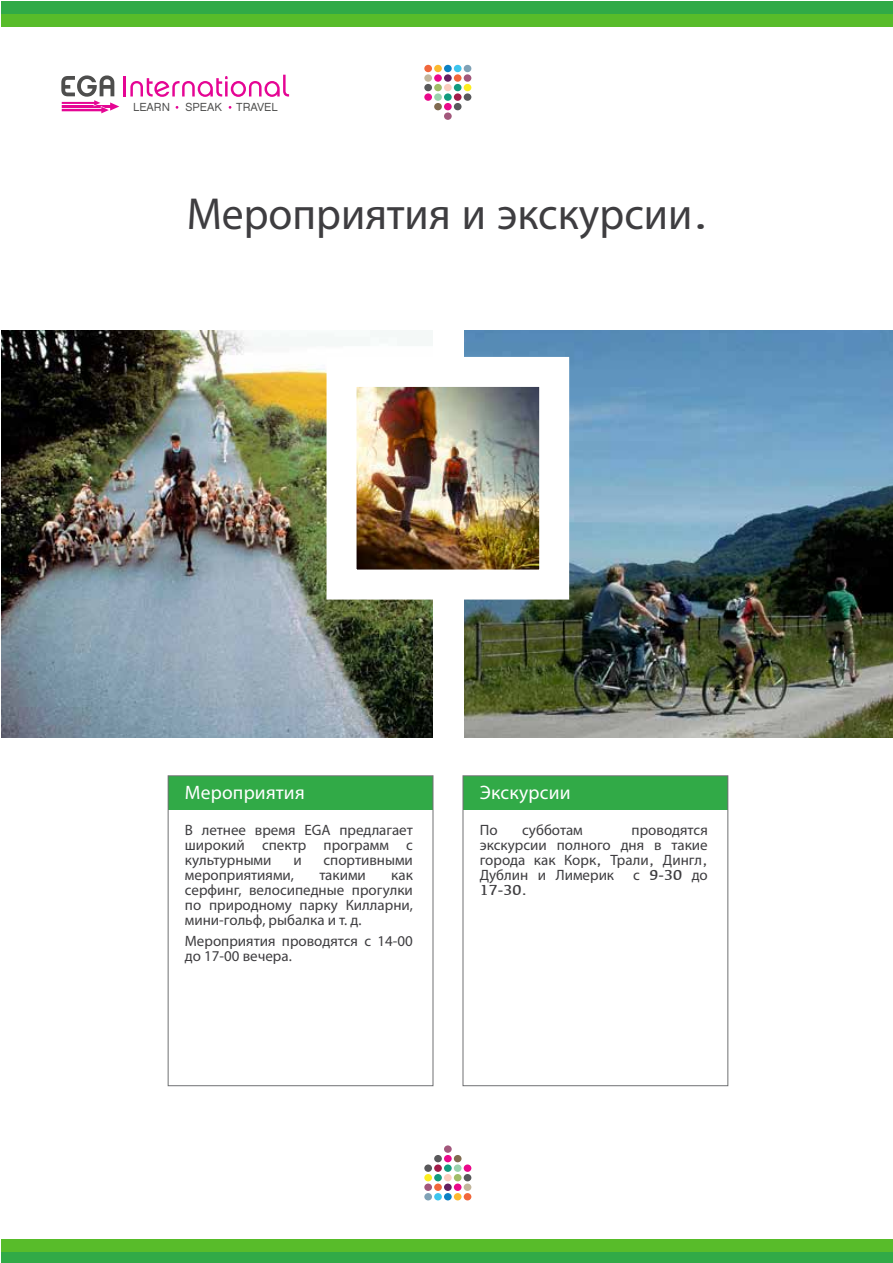
<style>
.page{position:relative;width:893px;height:1263px;background:#fff}
.page>*{position:absolute;margin:0;border:0;box-sizing:border-box;transform-origin:0 0}
.t1{font:45px "Myriad Pro";color:#3e3d40}
.t2{font:19.5px "Myriad Pro";letter-spacing:.01em;color:#fff}
.t3{font:15px/15px "Myriad Pro";color:#3e3d40;text-align:justify}
.t4{font:15px "Kefa";color:#3e3d40}
.t5{font:11.7px "Chalet London Nineteen Eighty";color:#4e4e4d}
.s1{font-family:"Kefa"}
.s2{font-family:"Myriad Pro"}
</style>
<div class="page">
<img style="left:1px;top:331px;width:432px;height:406px">
<img style="left:464px;top:331px;width:429px;height:406px">
<div style="left:2px;top:1251px;width:891px;height:12px;background:#31aa47"></div>
<div style="left:2px;top:1238px;width:891px;height:13px;background:#58bc2a"></div>
<div style="left:2px;top:1px;width:891px;height:13px;background:#31aa47"></div>
<div style="left:2px;top:14px;width:891px;height:13px;background:#58bc2a"></div>
<img style="left:358px;top:388px;width:180px;height:180px">
<div style="left:424px;top:65px;width:8px;height:7px;background:#f1673b;border-radius:50%"></div>
<div style="left:424px;top:74px;width:8px;height:8px;background:#c2b59b;border-radius:50%"></div>
<div style="left:424px;top:84px;width:8px;height:7px;background:#59595b;border-radius:50%"></div>
<div style="left:424px;top:93px;width:8px;height:8px;background:#ea088b;border-radius:50%"></div>
<div style="left:434px;top:65px;width:8px;height:7px;background:#fcb92f;border-radius:50%"></div>
<div style="left:434px;top:74px;width:8px;height:8px;background:#ea088b;border-radius:50%"></div>
<div style="left:434px;top:84px;width:8px;height:7px;background:#a1bc67;border-radius:50%"></div>
<div style="left:434px;top:93px;width:8px;height:8px;background:#9ad2ad;border-radius:50%"></div>
<div style="left:434px;top:103px;width:8px;height:7px;background:#806b50;border-radius:50%"></div>
<div style="left:444px;top:65px;width:8px;height:7px;background:#0a81c4;border-radius:50%"></div>
<div style="left:444px;top:74px;width:8px;height:8px;background:#642060;border-radius:50%"></div>
<div style="left:444px;top:84px;width:8px;height:7px;background:#fbcdbe;border-radius:50%"></div>
<div style="left:444px;top:93px;width:8px;height:8px;background:#139b7e;border-radius:50%"></div>
<div style="left:444px;top:103px;width:8px;height:7px;background:#ea088b;border-radius:50%"></div>
<div style="left:444px;top:112px;width:8px;height:8px;background:#a2587c;border-radius:50%"></div>
<div style="left:454px;top:65px;width:8px;height:7px;background:#3dc5ee;border-radius:50%"></div>
<div style="left:454px;top:74px;width:8px;height:8px;background:#f1673b;border-radius:50%"></div>
<div style="left:454px;top:84px;width:8px;height:7px;background:#139b7e;border-radius:50%"></div>
<div style="left:454px;top:93px;width:8px;height:8px;background:#a21c49;border-radius:50%"></div>
<div style="left:454px;top:103px;width:8px;height:7px;background:#59595b;border-radius:50%"></div>
<div style="left:464px;top:65px;width:7px;height:7px;background:#80a2b6;border-radius:50%"></div>
<div style="left:464px;top:74px;width:7px;height:8px;background:#a2587c;border-radius:50%"></div>
<div style="left:464px;top:84px;width:7px;height:7px;background:#fced20;border-radius:50%"></div>
<div style="left:464px;top:93px;width:7px;height:8px;background:#59595b;border-radius:50%"></div>
<div style="left:464px;top:1193px;width:7px;height:7px;background:#f1673b;border-radius:50%"></div>
<div style="left:464px;top:1183px;width:7px;height:8px;background:#c2b59b;border-radius:50%"></div>
<div style="left:464px;top:1174px;width:7px;height:7px;background:#59595b;border-radius:50%"></div>
<div style="left:464px;top:1164px;width:7px;height:8px;background:#ea088b;border-radius:50%"></div>
<div style="left:454px;top:1193px;width:8px;height:7px;background:#fcb92f;border-radius:50%"></div>
<div style="left:454px;top:1183px;width:8px;height:8px;background:#ea088b;border-radius:50%"></div>
<div style="left:454px;top:1174px;width:8px;height:7px;background:#a1bc67;border-radius:50%"></div>
<div style="left:454px;top:1164px;width:8px;height:8px;background:#9ad2ad;border-radius:50%"></div>
<div style="left:454px;top:1155px;width:8px;height:7px;background:#806b50;border-radius:50%"></div>
<div style="left:444px;top:1193px;width:8px;height:7px;background:#0a81c4;border-radius:50%"></div>
<div style="left:444px;top:1183px;width:8px;height:8px;background:#642060;border-radius:50%"></div>
<div style="left:444px;top:1174px;width:8px;height:7px;background:#fbcdbe;border-radius:50%"></div>
<div style="left:444px;top:1164px;width:8px;height:8px;background:#139b7e;border-radius:50%"></div>
<div style="left:444px;top:1155px;width:8px;height:7px;background:#ea088b;border-radius:50%"></div>
<div style="left:444px;top:1145px;width:8px;height:8px;background:#a2587c;border-radius:50%"></div>
<div style="left:434px;top:1193px;width:8px;height:7px;background:#3dc5ee;border-radius:50%"></div>
<div style="left:434px;top:1183px;width:8px;height:8px;background:#f1673b;border-radius:50%"></div>
<div style="left:434px;top:1174px;width:8px;height:7px;background:#139b7e;border-radius:50%"></div>
<div style="left:434px;top:1164px;width:8px;height:8px;background:#a21c49;border-radius:50%"></div>
<div style="left:434px;top:1155px;width:8px;height:7px;background:#59595b;border-radius:50%"></div>
<div style="left:424px;top:1193px;width:8px;height:7px;background:#80a2b6;border-radius:50%"></div>
<div style="left:424px;top:1183px;width:8px;height:8px;background:#a2587c;border-radius:50%"></div>
<div style="left:424px;top:1174px;width:8px;height:7px;background:#fced20;border-radius:50%"></div>
<div style="left:424px;top:1164px;width:8px;height:8px;background:#59595b;border-radius:50%"></div>
<div style="left:168px;top:776px;width:265px;height:33px;background:#31aa47"></div>
<div style="left:168px;top:775px;width:265px;height:311px;border:1px solid #707173"></div>
<div style="left:463px;top:776px;width:265px;height:33px;background:#31aa47"></div>
<div style="left:463px;top:775px;width:265px;height:311px;border:1px solid #707173"></div>
<hr style="left:123px;top:76px;width:3px;height:20px;background:#e50594">
<svg style="left:130px;top:75px;width:159px;height:22px"></svg>
<svg style="left:61px;top:75px;width:59px;height:39px"></svg>
<p class="t5" style="left:133px;top:100px;width:39px">LEARN</p>
<p class="t5" style="left:186px;top:100px;width:94px">SPEAK TRAVEL</p>
<h1 class="t1" style="left:187px;top:186px;width:524px">Мероприятия и экскурсии<span class="s1">.</span></h1>
<h2 class="t2" style="left:185px;top:781px;width:121px">Мероприятия</h2>
<h2 class="t2" style="left:480px;top:781px;width:92px">Экскурсии</h2>
<p class="t3" style="left:185px;top:822px;width:230px">В летнее время EGA предлагает широкий спектр программ с культурными</p>
<p class="t3" style="left:293px;top:852px;width:10px">и</p>
<p class="t3" style="left:324px;top:852px;width:91px">спортивными</p>
<p class="t3" style="left:185px;top:867px;width:230px;text-indent:206px">как серфинг, велосипедные прогулки по природному парку Килларни, мини-гольф, рыбалка и т. д.</p>
<p class="t3" style="left:185px;top:933px;width:230px">Мероприятия проводятся с 14-00 до 17-00 вечера.</p>
<p class="t3" style="left:185px;top:867px;width:111px">мероприятиями,</p>
<p class="t3" style="left:319px;top:867px;width:48px">такими</p>
<p class="t3" style="left:480px;top:822px;width:19px">По</p>
<p class="t3" style="left:522px;top:822px;width:62px">субботам</p>
<p class="t3" style="left:480px;top:822px;width:230px;text-indent:152px">проводятся экскурсии полного дня в такие города как Корк<span class="s1">,</span> Трали<span class="s1">,</span> Дингл<span class="s1">, </span>Дублин и Лимерик</p>
<p class="t4" style="left:633px;top:866px;width:76px"><span class="s2">с</span> 9-30 <span class="s2">до</span></p>
<p class="t4" style="left:480px;top:881px;width:49px">17-30.</p>
</div>
